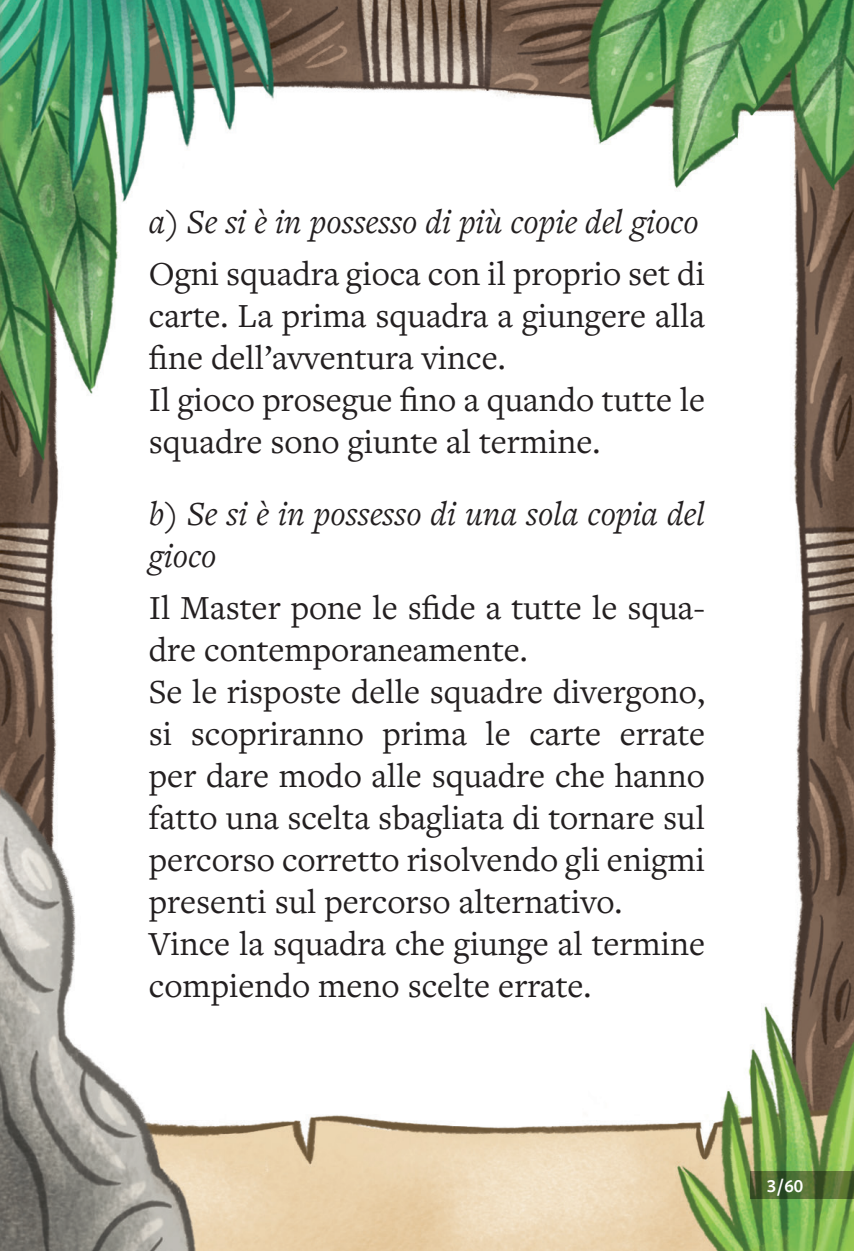
<style>
.page{position:relative;width:854px;height:1251px;background:#fff}
.page>*{position:absolute;margin:0;border:0;box-sizing:border-box;transform-origin:0 0}
.TESTO{font:35px/42px "Freight Text Pro";color:#231f20}
.Titolo_secondo{font:italic 35px/42px "Freight Text Pro";color:#231f20}
.TESTO-2{font:600 18.9px "Freight Sans Pro";color:#fff}
</style>
<div class="page">
<img style="left:0;top:0;width:853px;height:1250px">
<svg style="left:749px;top:1171px;width:104px;height:27px;background:#4c6730"></svg>
<p class="Titolo_secondo" style="left:149px;top:199px;width:551px">a) Se si è in possesso di più copie del gioco</p>
<p class="TESTO" style="left:149px;top:251px;width:557px;text-align:justify">Ogni squadra gioca con il proprio set di carte. La prima squadra a giungere alla fine dell’avventura vince.</p>
<p class="TESTO" style="left:149px;top:377px;width:557px">Il gioco prosegue fino a quando tutte le squadre sono giunte al termine.</p>
<p class="Titolo_secondo" style="left:149px;top:491px;width:557px">b) Se si è in possesso di una sola copia del gioco</p>
<p class="TESTO" style="left:149px;top:585px;width:557px">Il Master pone le sfide a tutte le squa&shy;dre contemporaneamente.</p>
<p class="TESTO" style="left:149px;top:669px;width:557px;text-align:justify">Se le risposte delle squadre divergono, si scopriranno prima le carte errate per dare modo alle squadre che hanno fatto una scelta sbagliata di tornare sul percorso corretto risolvendo gli enigmi presenti sul percorso alternativo.</p>
<p class="TESTO" style="left:149px;top:921px;width:557px">Vince la squadra che giunge al termine compiendo meno scelte errate.</p>
<p class="TESTO-2" style="left:766px;top:1172px;width:38px">3/60</p>
</div>
